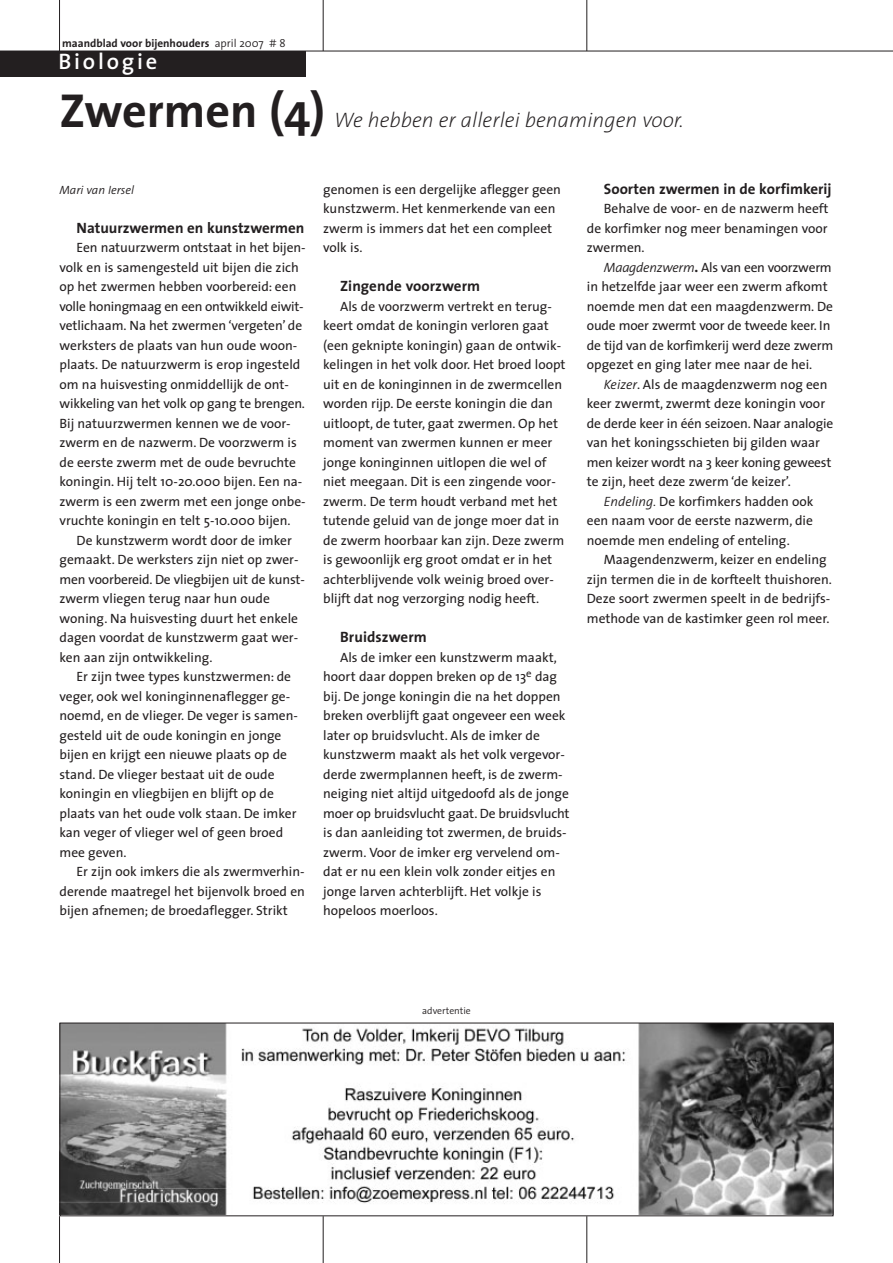
<style>
.page{position:relative;width:893px;height:1263px;background:#fff}
.page>*{position:absolute;margin:0;border:0;box-sizing:border-box;transform-origin:0 0}
.t1{font:700 48px "The Sans";color:#231f20}
.t2{font:600 22.5px "The Sans";letter-spacing:.12em;color:#fff}
.t3{font:italic 200 21px "The Sans";color:#231f20}
.t4{font:700 15px "The Sans";color:#231f20}
.t5{font:13.5px/19.5px "The Sans";color:#231f20}
.t6{font:italic 300 12px "The Sans";color:#231f20}
.t7{font:700 11.25px "The Sans";color:#231f20}
.t8{font:300 9.75px "The Sans";color:#231f20}
.s1{font-weight:300}
.s2{font-weight:300;font-style:italic}
.s3{font-weight:700;font-size:15px}
</style>
<div class="page">
<hr style="left:1px;top:51px;width:892px;height:1px;background:#231f20">
<hr style="left:59px;top:0;width:1px;height:51px;background:#231f20">
<hr style="left:323px;top:0;width:1px;height:51px;background:#231f20">
<hr style="left:586px;top:0;width:1px;height:51px;background:#231f20">
<hr style="left:59px;top:1216px;width:1px;height:47px;background:#231f20">
<hr style="left:323px;top:1216px;width:1px;height:47px;background:#231f20">
<hr style="left:586px;top:1216px;width:1px;height:47px;background:#231f20">
<div style="left:1px;top:51px;width:305px;height:26px;background:#231f20"></div>
<img style="left:62px;top:1025px;width:769px;height:189px">
<div style="left:60px;top:1023px;width:773px;height:193px;border:1px solid #231f20"></div>
<p class="t7" style="left:62px;top:39px;width:225px">maandblad voor bijenhouders <span class="s1">april 2007 # 8</span></p>
<h2 class="t2" style="left:59px;top:53px;width:100px">Biologie</h2>
<h1 class="t1" style="left:60px;top:92px;width:267px">Zwermen (4)</h1>
<h3 class="t3" style="left:334px;top:112px;width:351px">We hebben er allerlei benamingen voor.</h3>
<p class="t6" style="left:60px;top:185px;width:76px">Mari van Iersel</p>
<p class="t4" style="left:77px;top:222px;width:229px">Natuurzwermen en kunstzwermen</p>
<p class="t5" style="left:60px;top:239px;width:248px;text-indent:17px">Een natuurzwerm ontstaat in het bijen - volk en is samengesteld uit bijen die zich op het zwermen hebben voorbereid: een volle honingmaag en een ontwikkeld eiwit&shy;vetlichaam. Na het zwermen ‘vergeten’ de werksters de plaats van hun oude woon&shy;plaats. De natuurzwerm is erop ingesteld om na huisvesting onmiddellijk de ont&shy;wikkeling van het volk op gang te brengen.<br>Bij natuurzwermen kennen we de voor&shy;zwerm en de nazwerm. De voorzwerm is de eerste zwerm met de oude bevruchte koningin. Hij telt 10-20.000 bijen. Een na - zwerm is een zwerm met een jonge onbe&shy;vruchte koningin en telt 5-10.000 bijen.</p>
<p class="t5" style="left:60px;top:532px;width:247px;text-indent:17px">De kunstzwerm wordt door de imker ge maakt. De werksters zijn niet op zwer&shy;men voorbereid. De vliegbijen uit de kunst&shy;zwerm vliegen terug naar hun oude woning. Na huisvesting duurt het enkele dagen voordat de kunstzwerm gaat wer&shy;ken aan zijn ontwikkeling.</p>
<p class="t5" style="left:60px;top:668px;width:240px;text-indent:17px">Er zijn twee types kunstzwermen: de veger, ook wel koninginnenaflegger ge - noemd, en de vlieger. De veger is samen&shy;gesteld uit de oude koningin en jonge bijen en krijgt een nieuwe plaats op de stand. De vlieger bestaat uit de oude koningin en vliegbijen en blijft op de plaats van het oude volk staan. De imker kan veger of vlieger wel of geen broed mee geven.</p>
<p class="t5" style="left:60px;top:863px;width:247px;text-align:justify;text-indent:17px">Er zijn ook imkers die als zwermverhin&shy;derende maatregel het bijenvolk broed en bijen afnemen; de broedaflegger. Strikt</p>
<p class="t5" style="left:323px;top:181px;width:239px">genomen is een dergelijke aflegger geen kunstzwerm. Het kenmerkende van een zwerm is immers dat het een compleet volk is.</p>
<p class="t4" style="left:340px;top:280px;width:141px">Zingende voorzwerm</p>
<p class="t5" style="left:323px;top:298px;width:244px;text-indent:17px">Als de voorzwerm vertrekt en terug&shy;keert omdat de koningin verloren gaat (een geknipte koningin) gaan de ontwik&shy;kelingen in het volk door. Het broed loopt uit en de koninginnen in de zwermcellen worden rijp. De eerste koningin die dan uitloopt, de tuter, gaat zwermen. Op het moment van zwermen kunnen er meer jonge koninginnen uitlopen die wel of niet meegaan. Dit is een zingende voor&shy;zwerm. De term houdt verband met het tutende geluid van de jonge moer dat in de zwerm hoorbaar kan zijn. Deze zwerm is gewoonlijk erg groot omdat er in het achterblijvende volk weinig broed over&shy;blijft dat nog verzorging nodig heeft.</p>
<p class="t4" style="left:340px;top:631px;width:88px">Bruidszwerm</p>
<p class="t5" style="left:323px;top:649px;width:248px;text-indent:17px">Als de imker een kunstzwerm maakt, hoort daar doppen breken op de 13<sup>e</sup> dag bij. De jonge koningin die na het doppen breken overblijft gaat ongeveer een week later op bruidsvlucht. Als de imker de kunstz werm maakt als het volk vergevor&shy;derde zwermplannen heeft, is de zwerm&shy;neiging niet altijd uitgedoofd als de jonge moer op bruidsvlucht gaat. De bruidsvlucht is dan aanleiding tot zwermen, de bruids&shy;zwerm. Voor de imker erg vervelend om - dat er nu een klein volk zonder eitjes en jonge larven achterblijft. Het volkje is hopeloos moerloos.</p>
<p class="t4" style="left:604px;top:183px;width:229px">Soorten zwermen in de korfimkerij</p>
<p class="t5" style="left:587px;top:200px;width:243px;text-align:justify;text-indent:17px">Behalve de voor- en de nazwerm heeft de korfimker nog meer benamingen voor zwermen.</p>
<p class="t5" style="left:587px;top:259px;width:248px;text-indent:17px"><span class="s2">Maagdenzwerm</span><span class="s3">.</span> Als van een voorzwerm in hetzelfde jaar weer een zwerm afkomt noemde men dat een maagdenzwerm. De oude moer zwermt voor de tweede keer. In de tijd van de korfimkerij werd deze zwerm opgezet en ging later mee naar de hei.</p>
<p class="t5" style="left:587px;top:376px;width:248px;text-indent:17px"><span class="s2">Keizer</span>. Als de maagdenzwerm nog een keer zwermt, zwermt deze koningin voor de derde keer in één seizoen. Naar analogie van het koningsschieten bij gilden waar men keizer wordt na 3 keer koning geweest te zijn, heet deze zwerm ‘de keizer’.</p>
<p class="t5" style="left:587px;top:493px;width:228px;text-align:justify;text-indent:17px"><span class="s2">Endeling.</span> De korfimkers hadden ook een naam voor de eerste nazwerm, die noemde men endeling of enteling.</p>
<p class="t5" style="left:587px;top:551px;width:247px;text-indent:17px">Maagendenzwerm, keizer en endeling zijn termen die in de korfteelt thuishoren.<br>Deze soort zwermen speelt in de bedrijfs&shy;methode van de kastimker geen rol meer.</p>
<p class="t8" style="left:422px;top:1007px;width:50px">advertentie</p>
</div>
